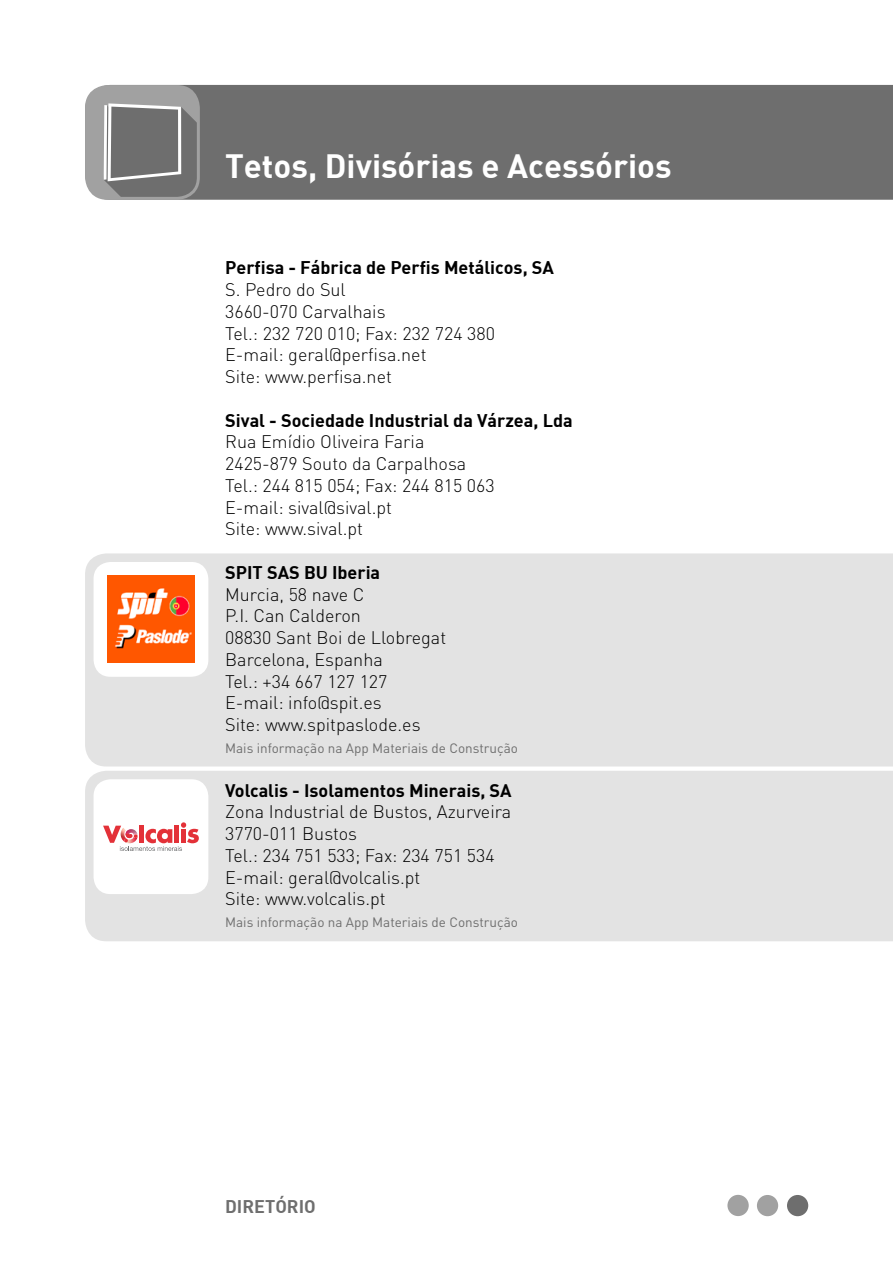
<style>
.page{position:relative;width:893px;height:1263px;background:#fff}
.page>*{position:absolute;margin:0;border:0;box-sizing:border-box;transform-origin:0 0}
.t1{font:33px "DIN Bold";color:#fff}
.t2{font:300 18px/21.8px "DIN";color:#000}
.t3{font:18px "DIN Bold";color:#000}
.t4{font:700 18px "DIN";color:#000}
.t5{font:18px "DIN Bold";color:#6e6e6e}
.t6{font:13.5px "DIN";color:#6e6e6e}
</style>
<div class="page">
<div style="left:85px;top:85px;width:808px;height:115px;background:#6e6e6e"></div>
<div style="left:87px;top:87px;width:111px;height:111px;background:#a1a1a1;border-radius:21px"></div>
<div style="left:85px;top:85px;width:115px;height:115px;border:3px solid #a1a1a1;border-radius:21px"></div>
<svg style="left:104px;top:103px;width:94px;height:95px"></svg>
<div style="left:85px;top:771px;width:808px;height:170px;background:#e3e3e3"></div>
<div style="left:94px;top:779px;width:114px;height:115px;background:#fff;border-radius:17px"></div>
<svg style="left:103px;top:822px;width:96px;height:29px"></svg>
<div style="left:85px;top:553px;width:808px;height:213px;background:#e3e3e3"></div>
<div style="left:94px;top:562px;width:114px;height:115px;background:#fff;border-radius:17px"></div>
<img style="left:107px;top:576px;width:87px;height:87px">
<div style="left:757px;top:1195px;width:21px;height:21px;background:#a1a1a1;border-radius:50%"></div>
<div style="left:787px;top:1195px;width:21px;height:21px;background:#6e6e6e;border-radius:50%"></div>
<div style="left:727px;top:1195px;width:22px;height:21px;background:#a1a1a1;border-radius:50%"></div>
<h1 class="t1" style="left:225px;top:144px;width:448px">Tetos, Divisórias e Acessórios</h1>
<p class="t3" style="left:225px;top:256px;width:330px">Perfisa - Fábrica de Perfis Metálicos, SA</p>
<p class="t2" style="left:225px;top:279px;width:271px">S. Pedro do Sul<br>3660-070 Carvalhais<br>Tel.: 232 720 010; Fax: 232 724 380<br>E-mail: geral@perfisa.net<br>Site: www.perfisa.net</p>
<p class="t3" style="left:225px;top:408px;width:349px">Sival - Sociedade I ndustrial da Várzea, Lda</p>
<p class="t2" style="left:225px;top:431px;width:271px">Rua Emídio Oliveira Faria<br>2425-879 Souto da Carpalhosa<br>Tel.: 244 815 054; Fax: 244 815 063<br>E-mail: sival@sival.pt<br>Site: www.sival.pt</p>
<p class="t3" style="left:225px;top:561px;width:157px">SPIT SAS BU I beria</p>
<p class="t2" style="left:225px;top:583px;width:223px">Murcia, 58 nave C<br>P.I. Can Calderon<br>08830 Sant Boi de Llobregat<br>Barcelona, Espanha<br>Tel.: +34 667 127 127<br>E-mail: info@spit.es<br>Site: www.spitpaslode.es</p>
<p class="t6" style="left:225px;top:740px;width:294px">Mais informação na App Materiais de Construção</p>
<p class="t4" style="left:225px;top:778px;width:288px">Volcalis - Isolamentos Minerais, SA</p>
<p class="t2" style="left:225px;top:801px;width:288px">Zona Industrial de Bustos, Azurveira<br>3770-011 Bustos<br>Tel.: 234 751 533; Fax: 234 751 534<br>E-mail: geral@volcalis.pt<br>Site: www.volcalis.pt</p>
<p class="t6" style="left:225px;top:914px;width:294px">Mais informação na App Materiais de Construção</p>
<p class="t5" style="left:225px;top:1195px;width:92px">DIRETÓRIO</p>
</div>
